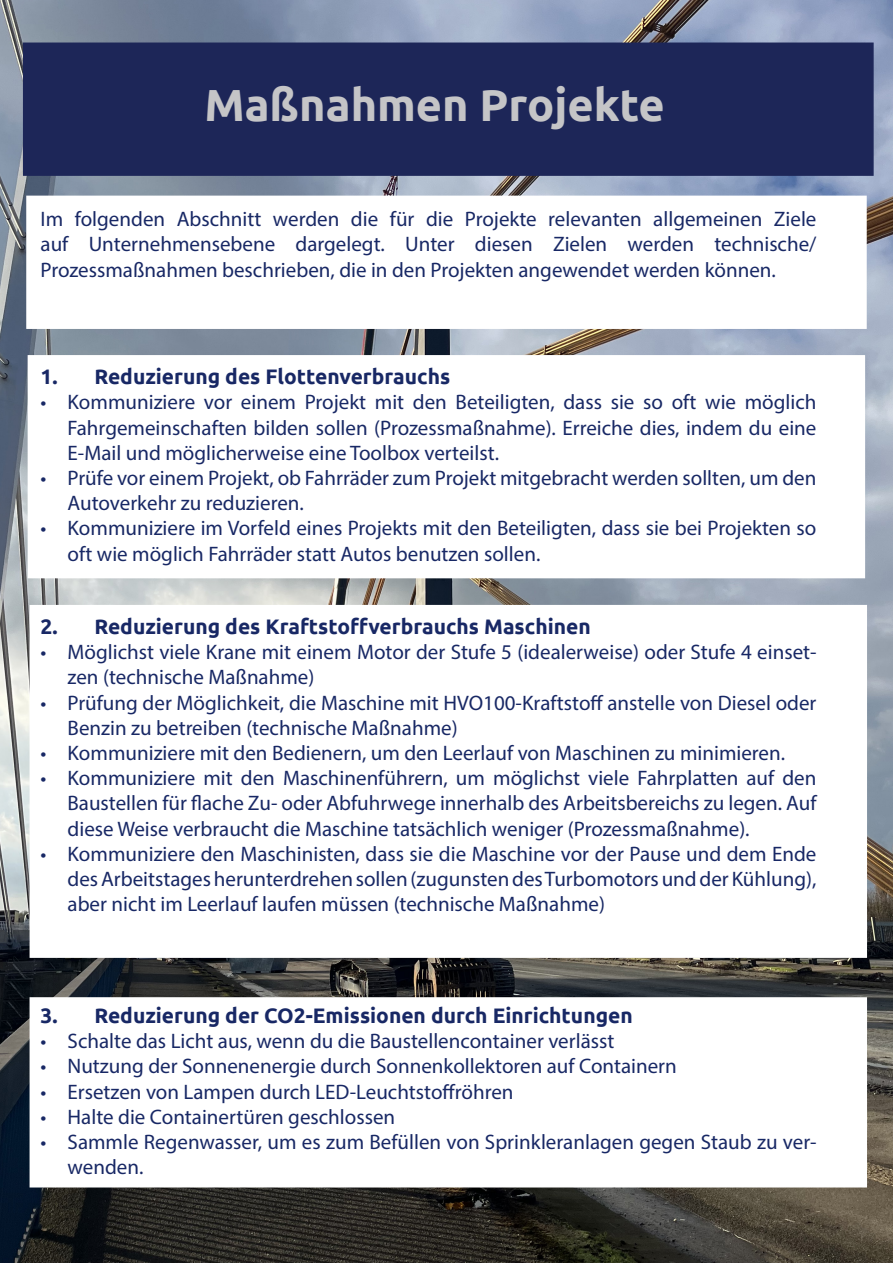
<style>
.page{position:relative;width:893px;height:1263px;background:#fff}
.page>*{position:absolute;margin:0;border:0;box-sizing:border-box;transform-origin:0 0}
.t1{font:700 45px "Ubuntu";color:#c5c5c7}
.t2{font:21px/25.2px "Myriad Pro";color:#182865}
.t3{font:700 21px "Ubuntu";color:#182865}
</style>
<div class="page">
<img style="left:0;top:0;width:893px;height:1263px">
<div style="left:26px;top:196px;width:841px;height:133px;background:#fff"></div>
<div style="left:23px;top:43px;width:851px;height:133px;background:#1d2658;border:2px solid #1d2658"></div>
<div style="left:28px;top:355px;width:837px;height:223px;background:#fff"></div>
<div style="left:30px;top:605px;width:837px;height:353px;background:#fff;border:2px solid #fff"></div>
<div style="left:30px;top:997px;width:837px;height:190px;background:#fff;border:2px solid #fff"></div>
<h1 class="t1" style="left:204px;top:78px;width:462px">Maßnahmen Projekte</h1>
<p class="t2" style="left:41px;top:206px;width:777px;text-align:justify">Im folgenden Abschnitt werden die für die Projekte relevanten allgemeinen Ziele auf Unternehmensebene dargelegt. Unter diesen Zielen werden technische/ Prozessmaßnahmen beschrieben, die in den Projekten angewendet werden können.</p>
<p class="t3" style="left:41px;top:364px;width:411px">1. Reduzierung des Flottenverbrauchs</p>
<p class="t2" style="left:68px;top:389px;width:750px;text-align:justify;text-indent:-27px">• Kommuniziere vor einem Projekt mit den Beteiligten, dass sie so oft wie möglich Fahrgemeinschaften bilden sollen (Prozessmaßnahme). Erreiche dies, indem du eine E-Mail und möglicherweise eine Toolbox verteilst.</p>
<p class="t2" style="left:68px;top:465px;width:750px;text-indent:-27px">• Prüfe vor einem Projekt, ob Fahrräder zum Projekt mitgebracht werden sollten, um den<br>Autoverkehr zu reduzieren.</p>
<p class="t2" style="left:68px;top:515px;width:750px;text-indent:-27px">• Kommuniziere im Vorfeld eines Projekts mit den Beteiligten, dass sie bei Projekten so oft wie möglich Fahrräder statt Autos benutzen sollen.</p>
<p class="t3" style="left:41px;top:614px;width:552px">2. Reduzierung des Kraftstoffverbrauchs Maschinen</p>
<p class="t2" style="left:68px;top:639px;width:750px;text-indent:-27px">• Möglichst viele Krane mit einem Motor der Stufe 5 (idealerweise) oder Stufe 4 einset&shy;zen (technische Maßnahme)</p>
<p class="t2" style="left:68px;top:690px;width:750px;text-indent:-27px">• Prüfung der Möglichkeit, die Maschine mit HVO100-Kraftstoff anstelle von Diesel oder<br>Benzin zu betreiben (technische Maßnahme)</p>
<p class="t2" style="left:41px;top:740px;width:746px">• Kommuniziere mit den Bedienern, um den Leerlauf von Maschinen zu minimieren.</p>
<p class="t2" style="left:68px;top:765px;width:750px;text-align:justify;text-indent:-27px">• Kommuniziere mit den Maschinenführern, um möglichst viele Fahrplatten auf den Baustellen für flache Zu- oder Abfuhrwege innerhalb des Arbeitsbereichs zu legen. Auf diese Weise verbraucht die Maschine tatsächlich weniger (Prozessmaßnahme).</p>
<p class="t2" style="left:68px;top:841px;width:750px;text-align:justify;text-indent:-27px">• Kommuniziere den Maschinisten, dass sie die Maschine vor der Pause und dem Ende des Arbeitstages herunterdrehen sollen (zugunsten des Turbomotors und der Kühlung), aber nicht im Leerlauf laufen müssen (technische Maßnahme)</p>
<p class="t3" style="left:41px;top:1003px;width:594px">3. Reduzierung der CO2-Emissionen durch Einrichtungen</p>
<p class="t2" style="left:41px;top:1028px;width:575px">• Schalte das Licht aus, wenn du die Baustellencontainer verlässt</p>
<p class="t2" style="left:41px;top:1053px;width:638px">• Nutzung der Sonnenenergie durch Sonnenkollektoren auf Containern</p>
<p class="t2" style="left:41px;top:1079px;width:474px">• Ersetzen von Lampen durch LED-Leuchtstoffröhren</p>
<p class="t2" style="left:41px;top:1104px;width:356px">• Halte die Containertüren geschlossen</p>
<p class="t2" style="left:68px;top:1129px;width:750px;text-indent:-27px">• Sammle Regenwasser, um es zum Befüllen von Sprinkleranlagen gegen Staub zu ver&shy;wenden.</p>
</div>
